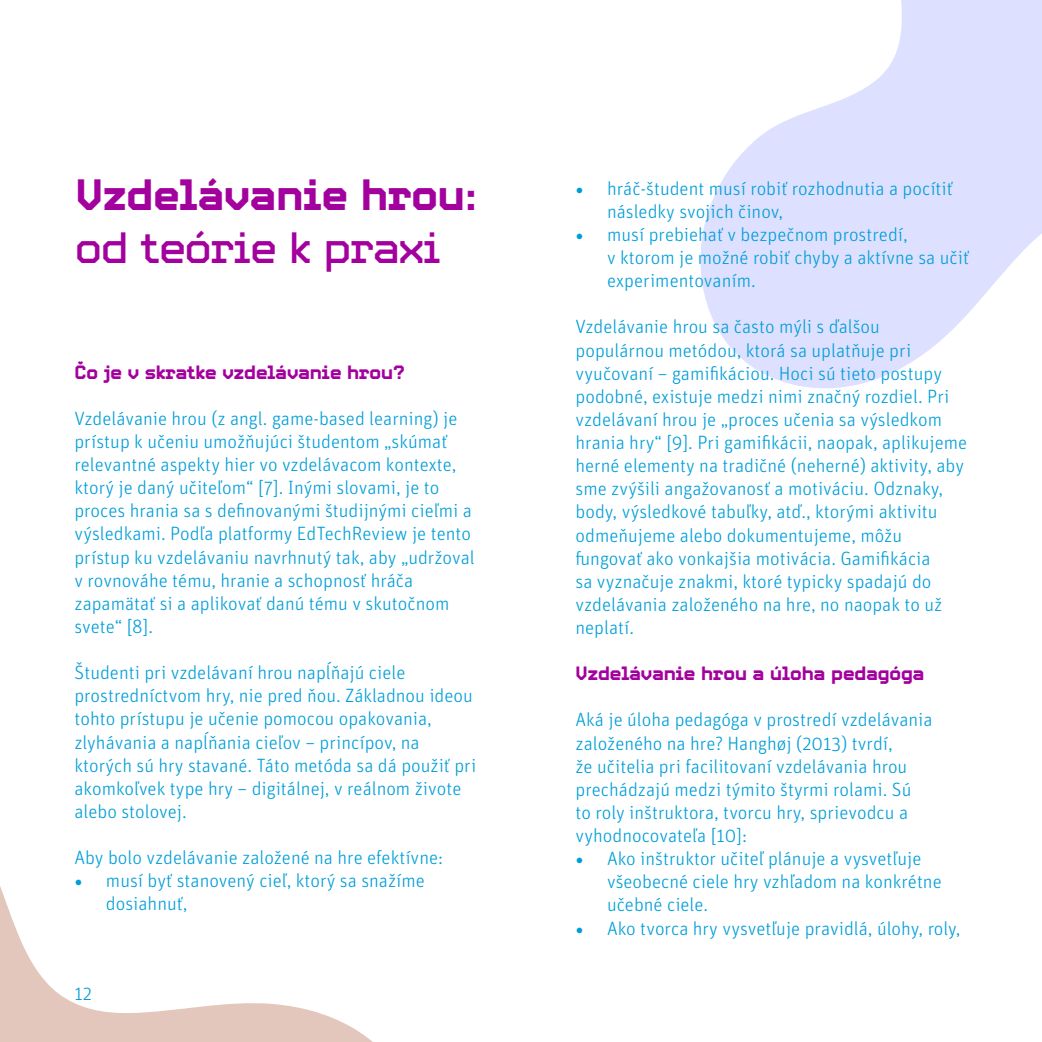
<style>
.page{position:relative;width:1042px;height:1042px;background:#fff}
.page>*{position:absolute;margin:0;border:0;box-sizing:border-box;transform-origin:0 0}
.t1{font:700 43.75px "Video";color:#a3019d}
.t2{font:43.75px "Video";color:#a3019d}
.t3{font:300 19.25px/23.1px "Unit Rounded Pro";color:#009ed8}
.t4{font:700 19.25px "Video";color:#a3019d}
.s1{font-family:"Minion Pro";font-weight:400;font-size:21px}
</style>
<div class="page">
<svg style="left:700px;top:0;width:341px;height:389px;fill:#dee0ff"></svg>
<svg style="left:0;top:886px;width:372px;height:155px"></svg>
<h1 class="t1" style="left:75px;top:168px;width:403px">Vzdelávanie hrou:</h1>
<h1 class="t2" style="left:75px;top:219px;width:366px">od teórie k praxi</h1>
<p class="t4" style="left:74px;top:360px;width:332px">Čo je v skratke vzdelávanie hrou?</p>
<p class="t3" style="left:74px;top:406px;width:401px">Vzdelávanie hrou (z angl. game-based learning) je prístup k učeniu umožňujúci študentom „skúmať relevantné aspekty hier vo vzdelávacom kontexte, ktorý je daný učiteľom“ [7]. Inými slovami, je to proces hrania sa s definovanými študijnými cieľmi a výsledkami. Podľa platformy EdTechReview je tento prístup ku vzdelávaniu navrhnutý tak, aby „udržoval v rovnováhe tému, hranie a schopnosť hráča zapamätať si a aplikovať danú tému v skutočnom svete“ [8].</p>
<p class="t3" style="left:74px;top:660px;width:403px">Študenti pri vzdelávaní hrou napĺňajú ciele prostredníctvom hry, nie pred ňou. Základnou ideou tohto prístupu je učenie pomocou opakovania, zlyhávania a napĺňania cieľov – princípov, na ktorých sú hry stavané. Táto metóda sa dá použiť pri akomkoľvek type hry – digitálnej, v reálnom živote alebo stolovej.</p>
<p class="t3" style="left:74px;top:845px;width:370px">Aby bolo vzdelávanie založené na hre efektívne:</p>
<p class="t3" style="left:106px;top:868px;width:320px;text-indent:-32px"><span class="s1">•</span> musí byť stanovený cieľ, ktorý sa snažíme dosiahnuť,</p>
<p class="t3" style="left:74px;top:980px;width:19px">12</p>
<p class="t3" style="left:607px;top:176px;width:347px;text-indent:-32px"><span class="s1">•</span> hráč-študent musí robiť rozhodnutia a pocítiť následky svojich činov,</p>
<p class="t3" style="left:607px;top:222px;width:363px;text-indent:-32px"><span class="s1">•</span> musí prebiehať v bezpečnom prostredí,<br>v ktorom je možné robiť chyby a aktívne sa učiť experimentovaním.</p>
<p class="t3" style="left:575px;top:315px;width:393px">Vzdelávanie hrou sa často mýli s ďalšou populárnou metódou, ktorá sa uplatňuje pri vyučovaní – gamifikáciou. Hoci sú tieto postupy podobné, existuje medzi nimi značný rozdiel. Pri vzdelávaní hrou je „proces učenia sa výsledkom hrania hry“ [9]. Pri gamifikácii, naopak, aplikujeme herné elementy na tradičné (neherné) aktivity, aby sme zvýšili angažovanosť a motiváciu. Odznaky, body, výsledkové tabuľky, atď., ktorými aktivitu odmeňujeme alebo dokumentujeme, môžu fungovať ako vonkajšia motivácia. Gamifikácia<br>sa vyznačuje znakmi, ktoré typicky spadajú do vzdelávania založeného na hre, no naopak to už neplatí.</p>
<p class="t4" style="left:575px;top:661px;width:350px">Vzdelávanie hrou a úloha pedagóga</p>
<p class="t3" style="left:575px;top:707px;width:358px">Aká je úloha pedagóga v prostredí vzdelávania založeného na hre? Hanghøj (2013) tvrdí,<br>že učitelia pri facilitovaní vzdelávania hrou prechádzajú medzi týmito štyrmi rolami. Sú<br>to roly inštruktora, tvorcu hry, sprievodcu a vyhodnocovateľa [10]:</p>
<p class="t3" style="left:607px;top:846px;width:336px;text-indent:-32px"><span class="s1">•</span> Ako inštruktor učiteľ plánuje a vysvetľuje všeobecné ciele hry vzhľadom na konkrétne učebné ciele.</p>
<p class="t3" style="left:575px;top:915px;width:386px"><span class="s1">•</span> Ako tvorca hry vysvetľuje pravidlá, úlohy, roly,</p>
</div>
